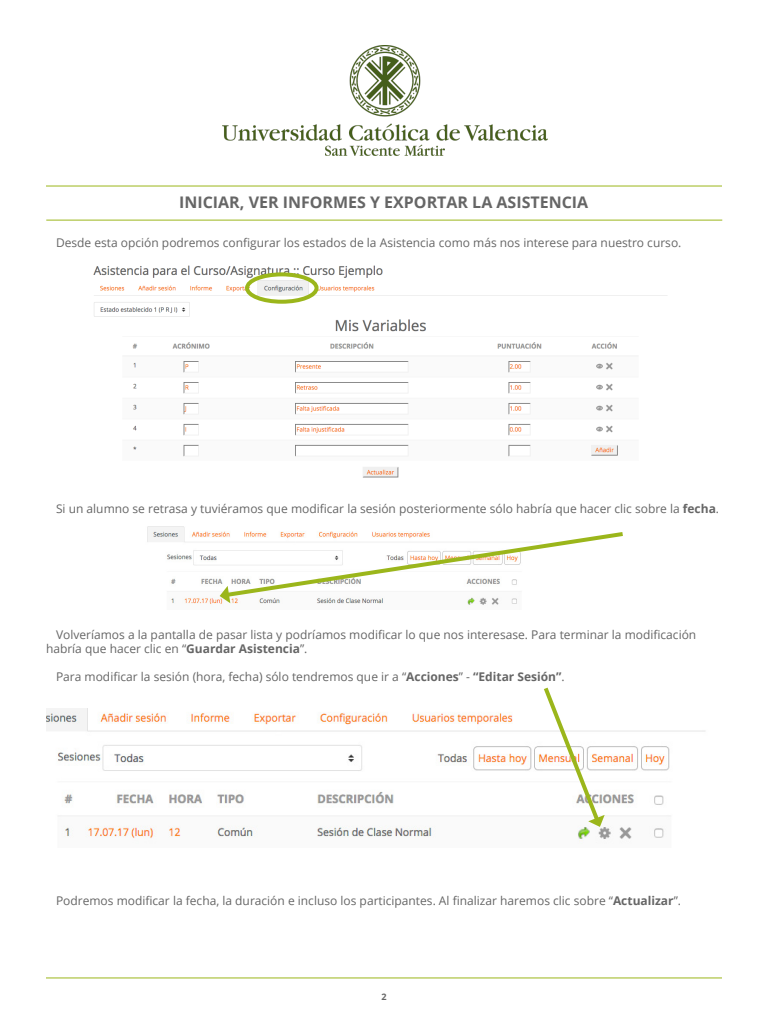
<style>
.page{position:relative;width:768px;height:1024px;background:#fff}
.page>*{position:absolute;margin:0;border:0;box-sizing:border-box;transform-origin:0 0}
.t1{font:700 16px "Open Sans";color:#666}
.texto{font:12px/14px "Open Sans";color:#666}
.t2{font:700 9px "Open Sans";color:#666}
.s1{font-weight:700}
</style>
<div class="page">
<hr style="left:46px;top:220px;width:676px;height:1px;background:#9bb61b">
<img style="left:222px;top:46px;width:325px;height:109px">
<hr style="left:46px;top:186px;width:676px;height:1px;background:#9bb61b">
<hr style="left:46px;top:977px;width:676px;height:1px;background:#9bb61b">
<img style="left:147px;top:526px;width:370px;height:79px">
<svg style="left:220px;top:529px;width:403px;height:74px"></svg>
<img style="left:93px;top:265px;width:574px;height:213px">
<div style="left:245px;top:272px;width:74px;height:32px;border:4px solid #9bb61b;border-radius:50%"></div>
<img style="left:46px;top:709px;width:659px;height:133px">
<svg style="left:541px;top:687px;width:64px;height:140px"></svg>
<h1 class="t1" style="left:179px;top:191px;width:411px">INICIAR, VER INFORMES Y EXPORTAR LA ASISTENCIA</h1>
<p class="texto" style="left:56px;top:235px;width:627px">Desde esta opción podremos configurar los estados de la Asistencia como más nos interese para nuestro curso.</p>
<p class="texto" style="left:56px;top:501px;width:665px">Si un alumno se retrasa y tuviéramos que modificar la sesión posteriormente sólo habría que hacer clic sobre la <span class="s1">fecha</span>.</p>
<p class="texto" style="left:46px;top:627px;width:652px;text-indent:10px">Volveríamos a la pantalla de pasar lista y podríamos modificar lo que nos interesase. Para terminar la modificación habría que hacer clic en “<span class="s1">Guardar Asistencia</span>”.</p>
<p class="texto" style="left:56px;top:669px;width:510px">Para modificar la sesión (hora, fecha) sólo tendremos que ir a “<span class="s1">Acciones</span>” - <span class="s1">“Editar Sesión”</span>.</p>
<p class="texto" style="left:56px;top:893px;width:627px">Podremos modificar la fecha, la duración e incluso los participantes. Al finalizar haremos clic sobre “<span class="s1">Actualizar</span>”.</p>
<p class="t2" style="left:381px;top:990px;width:7px">2</p>
</div>
